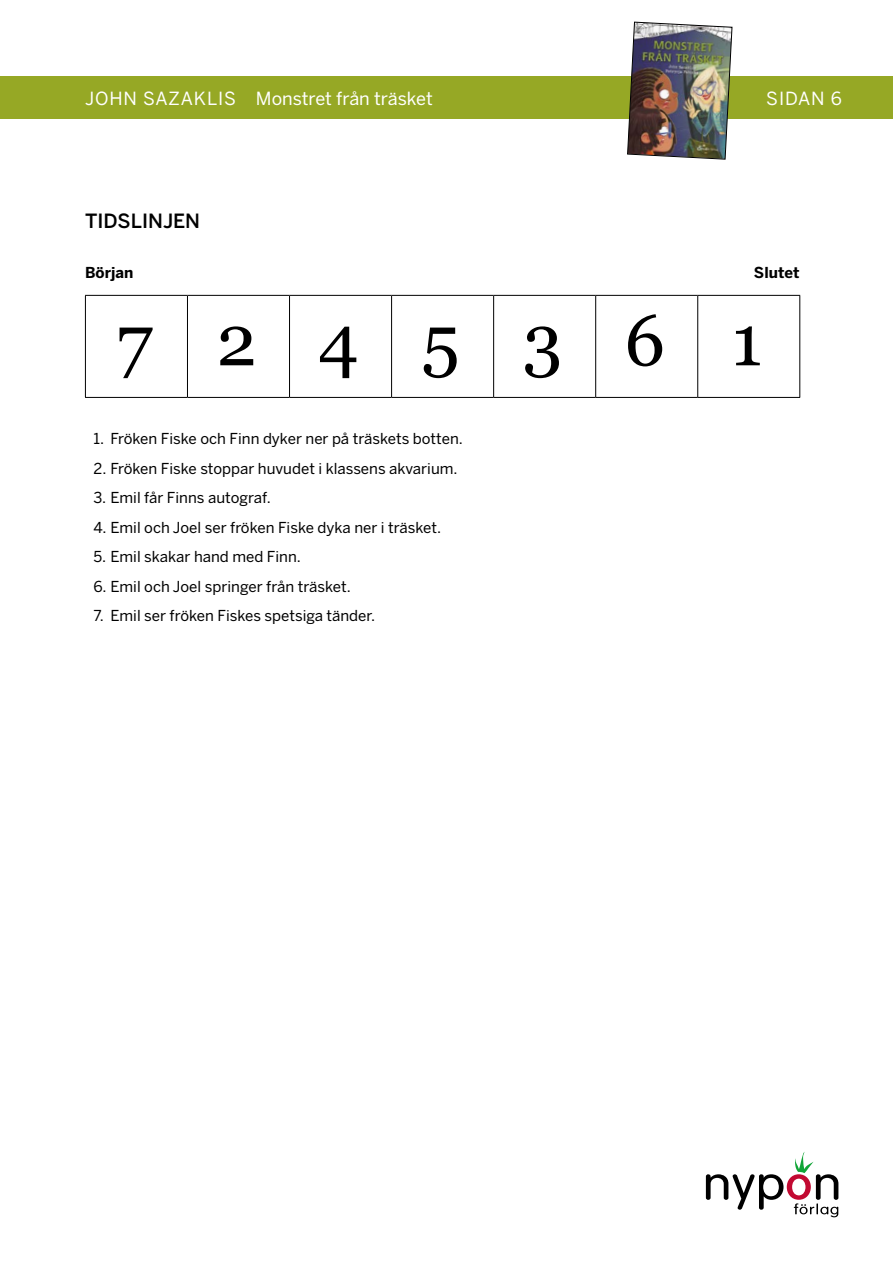
<style>
.page{position:relative;width:893px;height:1263px;background:#fff}
.page>*{position:absolute;margin:0;border:0;box-sizing:border-box;transform-origin:0 0}
.t1{font:72px "Georgia";letter-spacing:.875em;color:#000}
.t2{font:500 19.5px "Benton Sans";color:#000}
.t3{font:18px "Benton Sans";color:#fff}
.t4{font:15px "Benton Sans";color:#000}
.t5{font:700 15px "Benton Sans";color:#000}
</style>
<div class="page">
<div style="left:0;top:77px;width:893px;height:42px;background:#96a825"></div>
<img style="left:627px;top:21px;width:106px;height:139px">
<svg style="left:706px;top:1152px;width:132px;height:65px"></svg>
<hr style="left:85px;top:295px;width:102px;height:1px;background:#000">
<hr style="left:85px;top:296px;width:1px;height:101px;background:#000">
<hr style="left:187px;top:295px;width:103px;height:1px;background:#000">
<hr style="left:187px;top:296px;width:1px;height:101px;background:#000">
<hr style="left:290px;top:295px;width:102px;height:1px;background:#000">
<hr style="left:289px;top:296px;width:1px;height:101px;background:#000">
<hr style="left:392px;top:295px;width:102px;height:1px;background:#000">
<hr style="left:391px;top:296px;width:1px;height:101px;background:#000">
<hr style="left:494px;top:295px;width:102px;height:1px;background:#000">
<hr style="left:493px;top:296px;width:1px;height:101px;background:#000">
<hr style="left:596px;top:295px;width:102px;height:1px;background:#000">
<hr style="left:595px;top:296px;width:1px;height:101px;background:#000">
<hr style="left:698px;top:295px;width:102px;height:1px;background:#000">
<hr style="left:697px;top:296px;width:1px;height:101px;background:#000">
<hr style="left:799px;top:296px;width:1px;height:101px;background:#000">
<hr style="left:85px;top:397px;width:102px;height:1px;background:#000">
<hr style="left:187px;top:397px;width:103px;height:1px;background:#000">
<hr style="left:290px;top:397px;width:102px;height:1px;background:#000">
<hr style="left:392px;top:397px;width:102px;height:1px;background:#000">
<hr style="left:494px;top:397px;width:102px;height:1px;background:#000">
<hr style="left:596px;top:397px;width:102px;height:1px;background:#000">
<hr style="left:698px;top:397px;width:102px;height:1px;background:#000">
<p class="t3" style="left:85px;top:87px;width:349px">JOHN SAZAKLIS Monstret från träsket</p>
<p class="t3" style="left:766px;top:87px;width:77px">SIDAN 6</p>
<h2 class="t2" style="left:85px;top:209px;width:117px">TIDSLINJEN</h2>
<p class="t5" style="left:85px;top:264px;width:50px">Början</p>
<p class="t5" style="left:754px;top:264px;width:47px">Slutet</p>
<h1 class="t1" style="left:116px;top:288px;width:647px">7245361</h1>
<p class="t4" style="left:94px;top:430px;width:371px">1. Fröken Fiske och Finn dyker ner på träskets botten.</p>
<p class="t4" style="left:94px;top:459px;width:366px">2. Fröken Fiske stoppar huvudet i klassens akvarium.</p>
<p class="t4" style="left:94px;top:489px;width:179px">3. Emil får Finns autograf.</p>
<p class="t4" style="left:94px;top:518px;width:349px">4. Emil och Joel ser fröken Fiske dyka ner i träsket.</p>
<p class="t4" style="left:94px;top:548px;width:209px">5. Emil skakar hand med Finn.</p>
<p class="t4" style="left:94px;top:577px;width:259px">6. Emil och Joel springer från träsket.</p>
<p class="t4" style="left:94px;top:607px;width:283px">7. Emil ser fröken Fiskes spetsiga tänder.</p>
</div>
